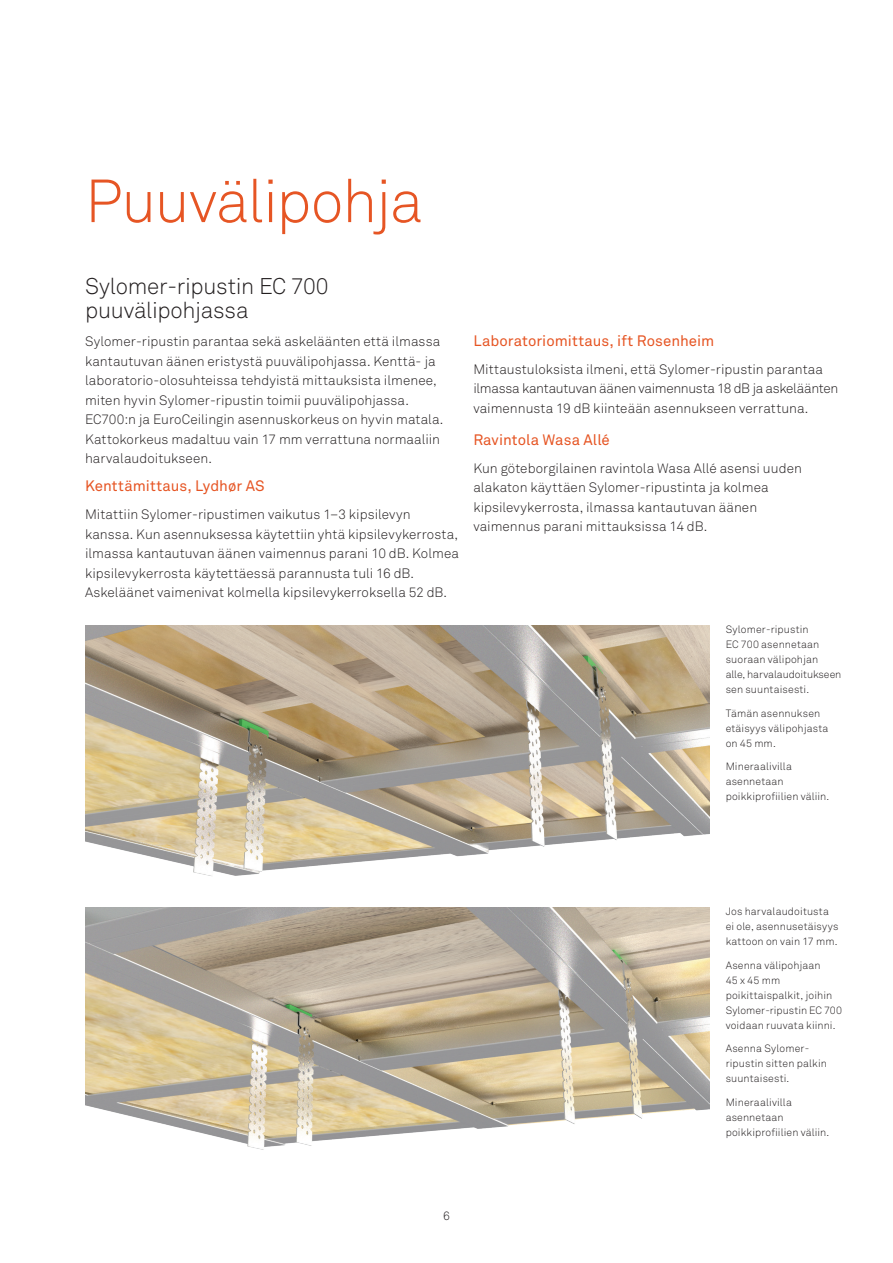
<style>
.page{position:relative;width:893px;height:1263px;background:#fff}
.page>*{position:absolute;margin:0;border:0;box-sizing:border-box;transform-origin:0 0}
.t1{font:60px "Akkurat Light Pro";letter-spacing:-.025em;color:#e65524}
.t2{font:22.5px/24px "Akkurat Light Pro";letter-spacing:-.015em;color:#231f20}
.t3{font:15px "Akkurat Pro";color:#e65524}
.t4{font:13.5px/19.5px "Akkurat Light Pro";letter-spacing:.005em;color:#231f20}
.t5{font:12px "Akkurat Light Pro";color:#231f20}
.t6{font:10.5px/15px "Akkurat Light Pro";letter-spacing:.015em;color:#231f20}
</style>
<div class="page">
<img style="left:85px;top:625px;width:625px;height:251px">
<img style="left:85px;top:907px;width:624px;height:243px">
<h1 class="t1" style="left:85px;top:166px;width:340px">Puuvälipohja</h1>
<h2 class="t2" style="left:85px;top:275px;width:245px">Sylomer-ripustin EC 700 puuvälipohjassa</h2>
<p class="t4" style="left:85px;top:332px;width:360px">Sylomer-ripustin parantaa sekä askeläänten että ilmassa kantautuvan äänen eristystä puuvälipohjassa. Kenttä- ja laboratorio-olosuhteissa tehdyistä mittauksista ilmenee, miten hyvin Sylomer-ripustin toimii puuvälipohjassa.<br>EC700:n ja EuroCeilingin asennuskorkeus on hyvin matala.<br>Kattokorkeus madaltuu vain 17 mm verrattuna normaaliin harvalaudoitukseen.</p>
<p class="t3" style="left:85px;top:477px;width:181px">Kenttämittaus, Lydhør AS</p>
<p class="t4" style="left:85px;top:505px;width:376px">Mitattiin Sylomer-ripustimen vaikutus 1–3 kipsilevyn kanssa. Kun asennuksessa käytettiin yhtä kipsilevykerrosta, ilmassa kantautuvan äänen vaimennus parani 10 dB. Kolmea kipsilevykerrosta käytettäessä parannusta tuli 16 dB.<br>Askeläänet vaimenivat kolmella kipsilevykerroksella 52 dB.</p>
<p class="t3" style="left:473px;top:332px;width:242px">Laboratoriomittaus, ift Rosenheim</p>
<p class="t4" style="left:473px;top:359px;width:366px">Mittaustuloksista ilmeni, että Sylomer-ripustin parantaa ilmassa kantautuvan äänen vaimennusta 18 dB ja askeläänten vaimennusta 19 dB kiinteään asennukseen verrattuna.</p>
<p class="t3" style="left:473px;top:431px;width:138px">Ravintola Wasa Allé</p>
<p class="t4" style="left:473px;top:459px;width:330px">Kun göteborgilainen ravintola Wasa Allé asensi uuden alakaton käyttäen Sylomer-ripustinta ja kolmea kipsilevykerrosta, ilmassa kantautuvan äänen vaimennus parani mittauksissa 14 dB.</p>
<p class="t6" style="left:726px;top:622px;width:117px">Sylomer-ripustin<br>EC 700 asennetaan suoraan välipohjan<br>alle, harvalaudoitukseen sen suuntaisesti.</p>
<p class="t6" style="left:726px;top:706px;width:104px">Tämän asennuksen etäisyys välipohjasta on 45 mm.</p>
<p class="t6" style="left:726px;top:759px;width:105px">Mineraalivilla asennetaan poikkiprofiilien väliin.</p>
<p class="t5" style="left:443px;top:1209px;width:8px">6</p>
<p class="t6" style="left:726px;top:904px;width:114px">Jos harvalaudoitusta ei ole, asennusetäisyys kattoon on vain 17 mm.</p>
<p class="t6" style="left:726px;top:958px;width:118px">Asenna välipohjaan<br>45 x 45 mm poikittaispalkit, joihin<br>Sylomer-ripustin EC 700 voidaan ruuvata kiinni.</p>
<p class="t6" style="left:726px;top:1041px;width:103px">Asenna Sylomer&shy;ripustin sitten palkin suuntaisesti.</p>
<p class="t6" style="left:726px;top:1095px;width:105px">Mineraalivilla asennetaan poikkiprofiilien väliin.</p>
</div>
